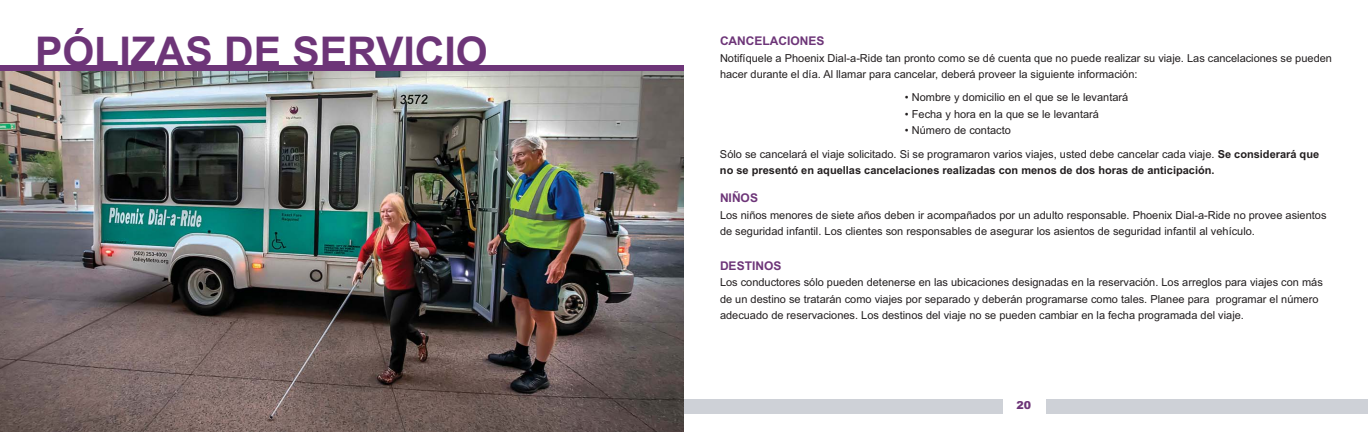
<style>
.page{position:relative;width:1368px;height:432px;background:#fff}
.page>*{position:absolute;margin:0;border:0;box-sizing:border-box;transform-origin:0 0}
.t1{font:700 41px "Arial";color:#6d3578}
.t2{font:700 12px "Arial";color:#6d3578}
.t3{font:11px/16.5px "Arial";color:#231f20}
.t4{font:700 11px/16.5px "Arial";color:#231f20}
.t5{font:900 11px "Arial";color:#6d3578}
.s1{font-weight:400}
</style>
<div class="page">
<img style="left:0;top:71px;width:684px;height:361px">
<div style="left:0;top:65px;width:684px;height:6px;background:#6d3578"></div>
<div style="left:684px;top:399px;width:684px;height:15px;background:#ced1d7"></div>
<div style="left:1003px;top:390px;width:42px;height:42px;background:#fff"></div>
<h1 class="t1" style="left:35px;top:37px;width:454px">PÓLIZAS DE SERVICIO</h1>
<p class="t2" style="left:720px;top:37px;width:106px">CANCELACIONES</p>
<p class="t3" style="left:720px;top:51px;width:614px">Notifíquele a Phoenix Dial-a-Ride tan pronto como se dé cuenta que no puede realizar su viaje. Las cancelaciones se pueden hacer durante el día. Al llamar para cancelar, deberá proveer la siguiente información:</p>
<p class="t3" style="left:905px;top:90px;width:225px">• Nombre y domicilio en el que se le levantará</p>
<p class="t3" style="left:905px;top:107px;width:196px">• Fecha y hora en la que se le levantará</p>
<p class="t3" style="left:905px;top:123px;width:108px">• Número de contacto</p>
<p class="t4" style="left:720px;top:147px;width:601px"><span class="s1">Sólo se cancelará el viaje solicitado. Si se programaron varios viajes, usted debe cancelar cada viaje.</span> Se considerará que no se presentó en aquellas cancelaciones realizadas con menos de dos horas de anticipación.</p>
<p class="t2" style="left:720px;top:194px;width:40px">NIÑOS</p>
<p class="t3" style="left:720px;top:208px;width:608px">Los niños menores de siete años deben ir acompañados por un adulto responsable. Phoenix Dial-a-Ride no provee asientos de seguridad infantil. Los clientes son responsables de asegurar los asientos de seguridad infantil al vehículo.</p>
<p class="t2" style="left:720px;top:261px;width:63px">DESTINOS</p>
<p class="t3" style="left:720px;top:275px;width:604px">Los conductores sólo pueden detenerse en las ubicaciones designadas en la reservación. Los arreglos para viajes con más de un destino se tratarán como viajes por separado y deberán programarse como tales. Planee para programar el número adecuado de reservaciones. Los destinos del viaje no se pueden cambiar en la fecha programada del viaje.</p>
<p class="t5" style="left:1016px;top:399px;width:16px">20</p>
</div>
